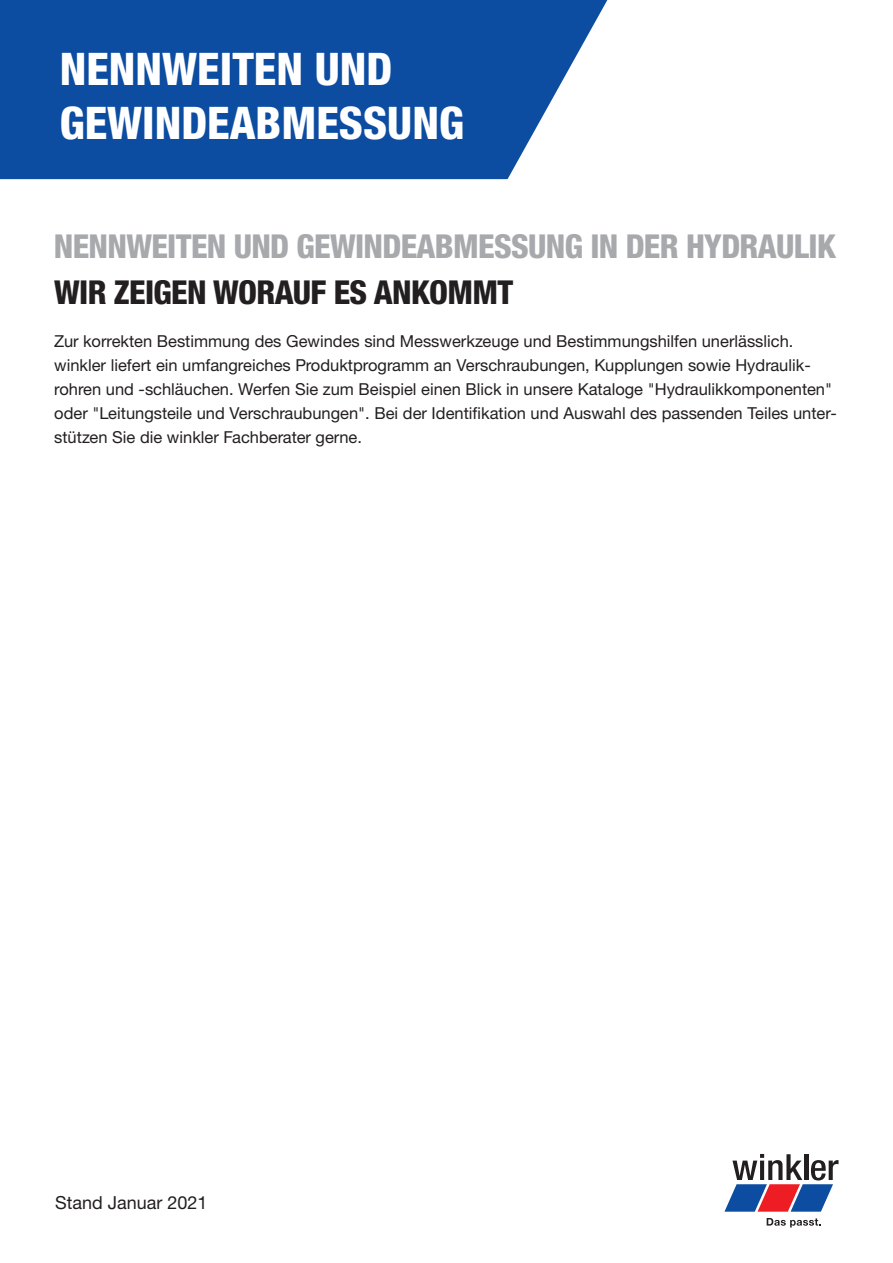
<style>
.page{position:relative;width:893px;height:1263px;background:#fff}
.page>*{position:absolute;margin:0;border:0;box-sizing:border-box;transform-origin:0 0}
.t1{font:800 condensed 45px/54px "Helvetica Neue LTW1 G";color:#fff}
.t2{font:800 condensed 33px "Helvetica Neue LTW1 G";letter-spacing:-.02em;color:#a8a9ad}
.t3{font:800 condensed 33px "Helvetica Neue LTW1 G";letter-spacing:-.02em;color:#231f20}
.t4{font:18px "Helvetica Neue LTW1 G";color:#231f20}
.t5{font:16.5px/24px "Helvetica Neue LTW1 G";color:#231f20}
</style>
<div class="page">
<svg style="left:0;top:0;width:607px;height:179px;background:#205ba8"></svg>
<svg style="left:724px;top:1154px;width:114px;height:58px"></svg>
<svg style="left:767px;top:1218px;width:54px;height:9px"></svg>
<h1 class="t1" style="left:60px;top:42px;width:406px">NENNWEITEN UND<br>GEWINDEABMESSUNG</h1>
<h2 class="t2" style="left:54px;top:226px;width:784px">NENNWEITEN UND GEWINDEABMESSUNG IN DER HYDRAULIK</h2>
<h2 class="t3" style="left:54px;top:272px;width:461px">WIR ZEIGEN WORAUF ES ANKOMMT</h2>
<p class="t5" style="left:54px;top:329px;width:784px">Zur korrekten Bestimmung des Gewindes sind Messwerkzeuge und Bestimmungshilfen unerlässlich. winkler liefert ein umfangreiches Produktprogramm an Verschraubungen, Kupplungen sowie Hydraulik&shy;rohren und -schläuchen. Werfen Sie zum Beispiel einen Blick in unsere Kataloge "Hydraulikkomponenten" oder "Leitungsteile und Verschraubungen". Bei der Identifikation und Auswahl des passenden Teiles unter&shy;stützen Sie die winkler Fachberater gerne.</p>
<p class="t4" style="left:55px;top:1191px;width:154px">Stand Januar 2021</p>
</div>
